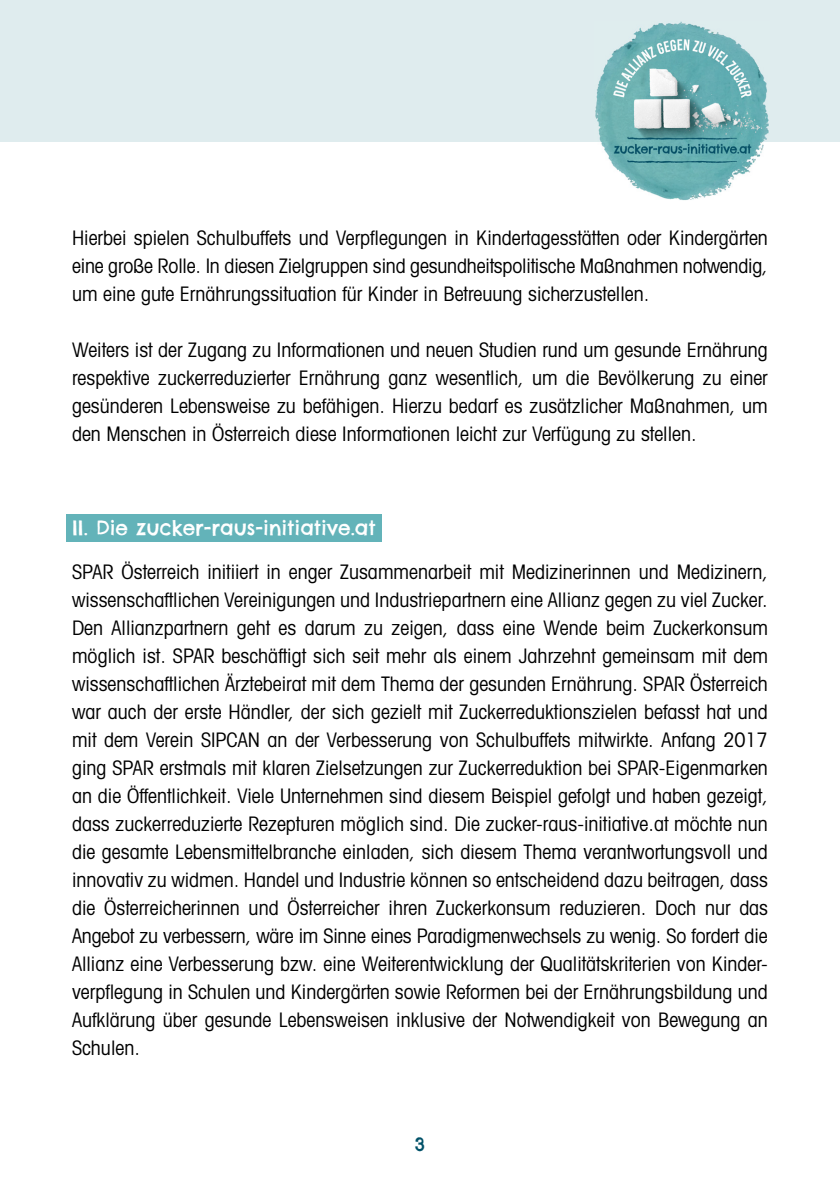
<style>
.page{position:relative;width:840px;height:1191px;background:#fff}
.page>*{position:absolute;margin:0;border:0;box-sizing:border-box;transform-origin:0 0}
.t1{font:condensed 20px/28px "Avant Garde";color:#000;text-align:justify}
.t2{font:20px "Chelsea Market";color:#fff}
.t3{font:18px "Chelsea Market";color:#005168}
</style>
<div class="page">
<div style="left:67px;top:514px;width:315px;height:28px;background:#63b3b9"></div>
<div style="left:0;top:0;width:839px;height:142px;background:#dfecee"></div>
<img style="left:595px;top:22px;width:173px;height:178px">
<p class="t1" style="left:72px;top:223px;width:697px">Hierbei spielen Schulbuffets und Verpflegungen in Kindertagesstätten oder Kindergärten eine große Rolle. In diesen Zielgruppen sind gesundheitspolitische Maßnahmen notwendig, um eine gute Ernährungssituation für Kinder in Betreuung sicherzustellen.</p>
<p class="t1" style="left:72px;top:335px;width:697px">Weiters ist der Zugang zu Informationen und neuen Studien rund um gesunde Ernährung respektive zuckerreduzierter Ernährung ganz wesentlich, um die Bevölkerung zu einer gesünderen Lebensweise zu befähigen. Hierzu bedarf es zusätzlicher Maßnahmen, um den Menschen in Österreich diese Informationen leicht zur Verfügung zu stellen.</p>
<p class="t2" style="left:72px;top:515px;width:305px">II. Die zucker-raus-initiative.at</p>
<p class="t1" style="left:72px;top:557px;width:697px">SPAR Österreich initiiert in enger Zusammenarbeit mit Medizinerinnen und Medizinern, wissenschaftlichen Vereinigungen und Industriepartnern eine Allianz gegen zu viel Zucker.<br>Den Allianzpartnern geht es darum zu zeigen, dass eine Wende beim Zuckerkonsum möglich ist. SPAR beschäftigt sich seit mehr als einem Jahrzehnt gemeinsam mit dem wissenschaftlichen Ärztebeirat mit dem Thema der gesunden Ernährung. SPAR Österreich war auch der erste Händler, der sich gezielt mit Zuckerreduktionszielen befasst hat und mit dem Verein SIPCAN an der Verbesserung von Schulbuffets mitwirkte. Anfang 2017 ging SPAR erstmals mit klaren Zielsetzungen zur Zuckerreduktion bei SPAR-Eigenmarken an die Öffentlichkeit. Viele Unternehmen sind diesem Beispiel gefolgt und haben gezeigt, dass zuckerreduzierte Rezepturen möglich sind. Die zucker-raus-initiative.at möchte nun die gesamte Lebensmittelbranche einladen, sich diesem Thema verantwortungsvoll und innovativ zu widmen. Handel und Industrie können so entscheidend dazu beitragen, dass die Österreicherinnen und Österreicher ihren Zuckerkonsum reduzieren. Doch nur das Angebot zu verbessern, wäre im Sinne eines Paradigmenwechsels zu wenig. So fordert die Allianz eine Verbesserung bzw. eine Weiterentwicklung der Qualitätskriterien von Kinder&shy;verpflegung in Schulen und Kindergärten sowie Reformen bei der Ernährungsbildung und Aufklärung über gesunde Lebensweisen inklusive der Notwendigkeit von Bewegung an Schulen.</p>
<p class="t3" style="left:414px;top:1133px;width:12px">3</p>
</div>
